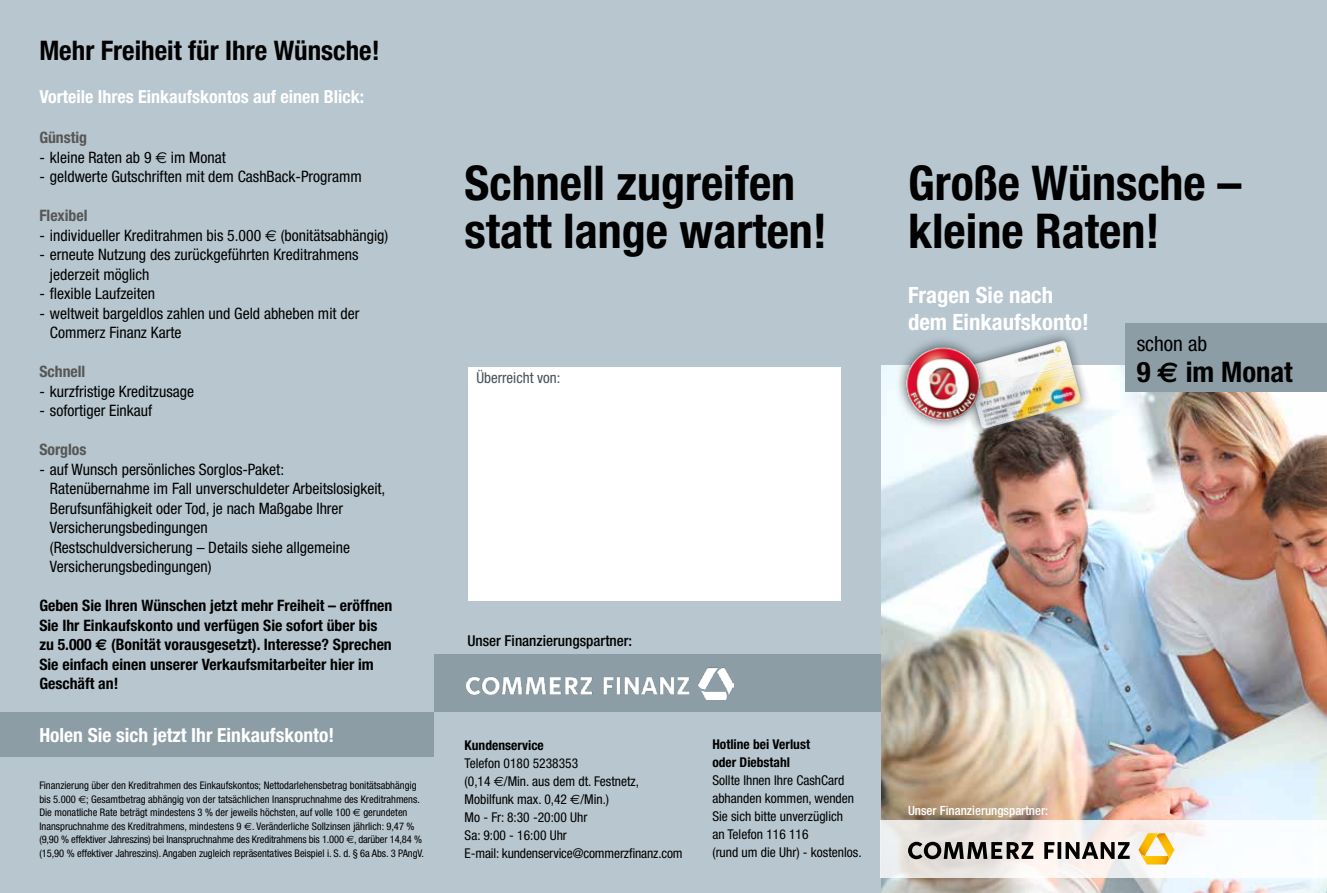
<style>
.page{position:relative;width:1327px;height:893px;background:#fff}
.page>*{position:absolute;margin:0;border:0;box-sizing:border-box;transform-origin:0 0}
.t1{font:700 condensed 48px/48px "Helvetica Neue";color:#000}
.t2{font:700 condensed 28.35px "Helvetica Neue";color:#000}
.t3{font:700 condensed 27px "Helvetica Neue";color:#000}
.t4{font:700 condensed 22.5px/27px "Helvetica Neue";color:#fff}
.t5{font:condensed 20.85px "Helvetica Neue";color:#000}
.t6{font:700 condensed 19.5px "Helvetica Neue";color:#fff}
.t7{font:700 condensed 18px "Helvetica Neue";color:#fff}
.t8{font:condensed 15.75px/19.5px "Helvetica Neue";color:#000}
.t9{font:700 condensed 15.75px/19.5px "Helvetica Neue";color:#000}
.t10{font:700 condensed 15.75px "Helvetica Neue";color:#575756}
.t11{font:500 condensed 15px "Helvetica Neue";color:#000}
.t12{font:condensed 15px "Helvetica Neue";color:#465055}
.t13{font:condensed 13.5px/18px "Helvetica Neue";color:#000}
.t14{font:700 condensed 13.5px/18px "Helvetica Neue";color:#000}
.t15{font:500 condensed 12.75px "Helvetica Neue";color:#fff}
.t16{font:condensed 10.5px/13.5px "Helvetica Neue";color:#000}
.s1{font-family:"Euro Sans";font-stretch:normal}
</style>
<div class="page">
<div style="left:855px;top:0;width:472px;height:893px;background:#b7c6cf"></div>
<img style="left:880px;top:366px;width:447px;height:527px">
<div style="left:0;top:0;width:880px;height:893px;background:#b7c6cf"></div>
<div style="left:469px;top:367px;width:372px;height:234px;background:#fff"></div>
<svg style="left:951px;top:334px;width:145px;height:109px"></svg>
<img style="left:990px;top:341px;width:92px;height:88px">
<div style="left:1125px;top:323px;width:202px;height:69px;background:#8c9da6"></div>
<div style="left:0;top:712px;width:434px;height:44px;background:#8c9da6"></div>
<div style="left:434px;top:654px;width:446px;height:58px;background:#8c9da6"></div>
<img style="left:467px;top:667px;width:267px;height:32px">
<svg style="left:895px;top:336px;width:95px;height:95px"></svg>
<img style="left:904px;top:344px;width:78px;height:79px">
<svg style="left:880px;top:820px;width:447px;height:57px"></svg>
<svg style="left:908px;top:842px;width:125px;height:17px"></svg>
<svg style="left:1044px;top:842px;width:85px;height:17px"></svg>
<svg style="left:1138px;top:833px;width:36px;height:31px"></svg>
<h3 class="t3" style="left:39px;top:34px;width:342px">Mehr Freiheit für Ihre Wünsche!</h3>
<p class="t7" style="left:39px;top:85px;width:326px">Vorteile Ihres Einkaufskontos auf einen Blick:</p>
<p class="t10" style="left:39px;top:128px;width:49px">Günstig</p>
<p class="t8" style="left:39px;top:147px;width:188px">- kleine Raten ab 9 <span class="s1">€</span> im Monat</p>
<p class="t8" style="left:39px;top:167px;width:324px">- geldwerte Gutschriften mit dem CashBack-Programm</p>
<p class="t10" style="left:39px;top:206px;width:50px">Flexibel</p>
<p class="t8" style="left:39px;top:225px;width:350px">- individueller Kreditrahmen bis 5.000 <span class="s1">€</span> (bonitätsabhängig)</p>
<p class="t8" style="left:50px;top:245px;width:310px;text-indent:-11px">- erneute Nutzung des zurückgeführten Kreditrahmens jederzeit möglich</p>
<p class="t8" style="left:39px;top:284px;width:117px">- flexible Laufzeiten</p>
<p class="t8" style="left:50px;top:303px;width:311px;text-indent:-11px">- weltweit bargeldlos zahlen und Geld abheben mit der<br>Commerz Finanz Karte</p>
<p class="t10" style="left:39px;top:362px;width:48px">Schnell</p>
<p class="t8" style="left:39px;top:381px;width:156px">- kurzfristige Kreditzusage</p>
<p class="t8" style="left:39px;top:401px;width:114px">- sofortiger Einkauf</p>
<p class="t10" style="left:39px;top:440px;width:49px">Sorglos</p>
<p class="t8" style="left:50px;top:459px;width:337px;text-indent:-11px">- auf Wunsch persönliches Sorglos-Paket:<br>Ratenübernahme im Fall unverschuldeter Arbeitslosigkeit, Berufsunfähigkeit oder Tod, je nach Maßgabe Ihrer Versicherungsbedingungen<br>(Restschuldversicherung – Details siehe allgemeine Versicherungsbedingungen)</p>
<p class="t9" style="left:39px;top:596px;width:354px">Geben Sie Ihren Wünschen jetzt mehr Freiheit – eröffnen Sie Ihr Einkaufskonto und verfügen Sie sofort über bis zu 5.000 <span class="s1">€</span> (Bonität vorausgesetzt). Interesse? Sprechen Sie einfach einen unserer Verkaufsmitarbeiter hier im Geschäft an!</p>
<p class="t6" style="left:39px;top:723px;width:296px">Holen Sie sich jetzt Ihr Einkaufskonto!</p>
<p class="t16" style="left:39px;top:779px;width:386px">Finanzierung über den Kreditrahmen des Einkaufskontos; Nettodarlehensbetrag bonitätsabhängig bis 5.000 <span class="s1">€</span>; Gesamtbetrag abhängig von der tatsächlichen Inanspruchnahme des Kreditrahmens.<br>Die monatliche Rate beträgt mindestens 3 % der jeweils höchsten, auf volle 100 <span class="s1">€</span> gerundeten Inanspruchnahme des Kreditrahmens, mindestens 9 <span class="s1">€</span>. Veränderliche Sollzinsen jährlich: 9,47 % (9,90 % effektiver Jahreszins) bei Inanspruchnahme des Kreditrahmens bis 1.000 <span class="s1">€</span>, darüber 14,84 % (15,90 % effektiver Jahreszins). Angaben zugleich repräsentatives Beispiel i. S. d. § 6a Abs. 3 PAngV.</p>
<h1 class="t1" style="left:465px;top:159px;width:364px">Schnell zugreifen statt lange warten!</h1>
<p class="t12" style="left:476px;top:369px;width:86px">Überreicht von:</p>
<p class="t11" style="left:467px;top:632px;width:166px">Unser Finanzierungspartner:</p>
<p class="t14" style="left:465px;top:736px;width:81px">Kundenservice</p>
<p class="t13" style="left:465px;top:754px;width:219px">Telefon 0180 5238353<br>(0,14 <span class="s1">€</span>/Min. aus dem dt. Festnetz,<br>Mobilfunk max. 0,42 <span class="s1">€</span>/Min.)<br>Mo - Fr: 8:30 -20:00 Uhr<br>Sa: 9:00 - 16:00 Uhr<br>E-mail: kundenservice@commerzfinanz.com</p>
<p class="t14" style="left:712px;top:735px;width:99px">Hotline bei Verlust oder Diebstahl</p>
<p class="t13" style="left:712px;top:772px;width:151px">Sollte Ihnen Ihre CashCard abhanden kommen, wenden<br>Sie sich bitte unverzüglich<br>an Telefon 116 116<br>(rund um die Uhr) - kostenlos.</p>
<h1 class="t1" style="left:908px;top:159px;width:335px">Große Wünsche – kleine Raten!</h1>
<h3 class="t4" style="left:908px;top:281px;width:182px">Fragen Sie nach dem Einkaufskonto!</h3>
<h3 class="t5" style="left:1136px;top:331px;width:72px">schon ab</h3>
<h2 class="t2" style="left:1136px;top:355px;width:158px">9 <span class="s1">€</span> im Monat</h2>
<p class="t15" style="left:908px;top:803px;width:142px">Unser Finanzierungspartner:</p>
</div>
